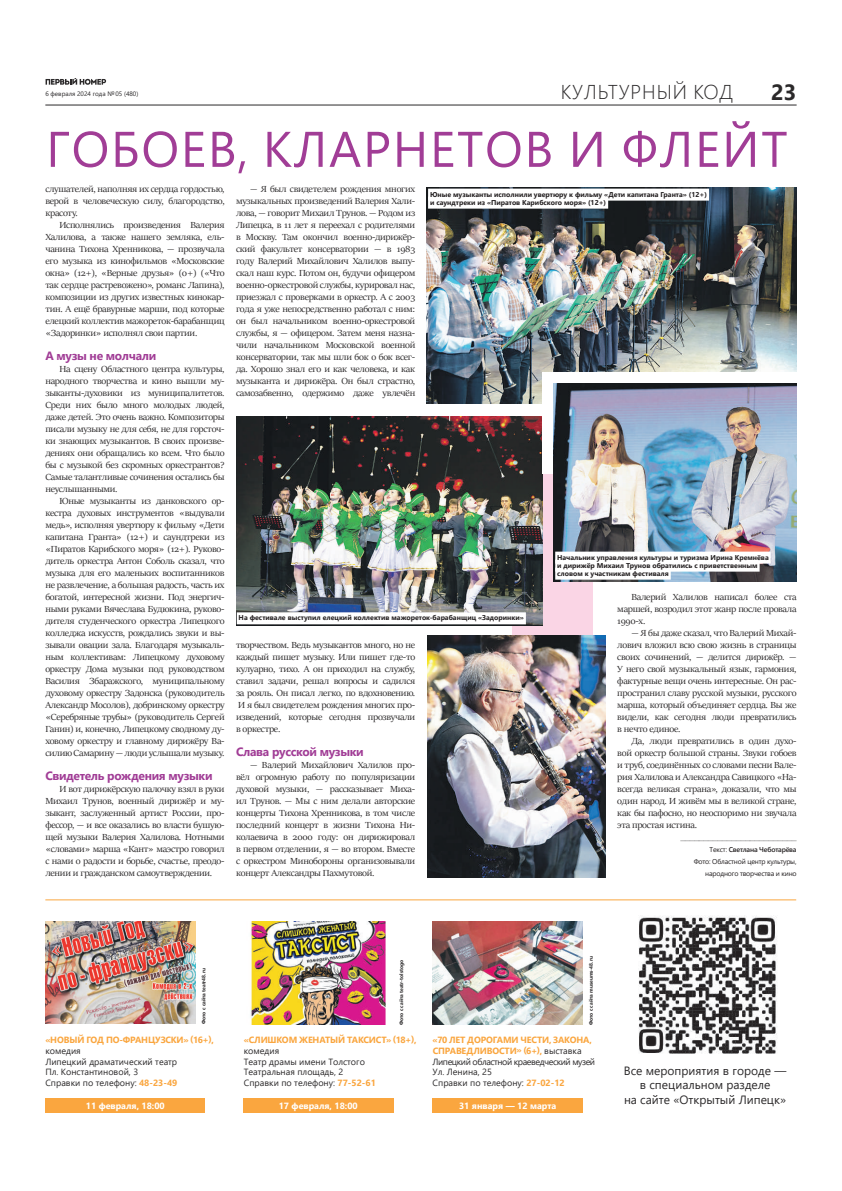
<style>
.page{position:relative;width:842px;height:1191px;background:#fff}
.page>*{position:absolute;margin:0;border:0;box-sizing:border-box;transform-origin:0 0}
.t1{font:50px "Segoe UI";letter-spacing:.035em;color:#a13d96}
.t2{font:700 22px "Segoe UI";color:#2b292a}
.t3{font:300 20px "Segoe UI";letter-spacing:.045em;color:#2b292a}
.t4{font:12px/14.4px "Segoe UI";color:#2b292a;text-align:center}
.t5{font:700 12px "Segoe UI";letter-spacing:-.025em;color:#a13d96}
.t6{font:9.9px/12px "Sitka Banner";letter-spacing:-.025em;color:#2b292a;text-align:justify;scale:1.07 1}
.t7{font:9px/10.8px "Segoe UI";color:#2b292a}
.t8{font:9px/10.8px "Segoe UI";letter-spacing:-.05em;color:#2b292a}
.t9{font:700 9px "Segoe UI";letter-spacing:-.015em;color:#faa63f}
.t10{font:700 9px "Segoe UI";color:#fff}
.t11{font:700 7px/8px "Segoe UI";color:#231f20}
.t12{font:7px/12px "Segoe UI";letter-spacing:-.025em;color:#231f20;text-align:right}
.t13{font:6.4px "Segoe UI";color:#2b292a}
.t14{font:700 5px "Segoe UI";color:#2b292a}
.s1{font-weight:600}
.s2{font-weight:700;color:#faa63f}
</style>
<div class="page">
<svg style="left:46px;top:78px;width:60px;height:7px"></svg>
<hr style="left:45px;top:104px;width:752px;height:1px;background:#2b292a">
<div style="left:513px;top:459px;width:80px;height:238px;background:#fad5e5"></div>
<img style="left:639px;top:916px;width:138px;height:138px">
<hr style="left:45px;top:899px;width:751px;height:1px;background:#faa63f">
<img style="left:433px;top:922px;width:150px;height:102px">
<img style="left:250px;top:922px;width:136px;height:102px">
<img style="left:45px;top:922px;width:151px;height:102px">
<div style="left:433px;top:1098px;width:150px;height:15px;background:#faa63f"></div>
<div style="left:243px;top:1098px;width:150px;height:15px;background:#faa63f"></div>
<div style="left:45px;top:1098px;width:160px;height:15px;background:#faa63f"></div>
<img style="left:427px;top:635px;width:179px;height:242px">
<img style="left:427px;top:187px;width:370px;height:217px">
<img style="left:236px;top:416px;width:306px;height:210px">
<div style="left:542px;top:372px;width:255px;height:102px;background:#fff"></div>
<img style="left:554px;top:383px;width:243px;height:198px">
<div style="left:237px;top:612px;width:289px;height:12px;background:#fff"></div>
<div style="left:555px;top:551px;width:216px;height:12px;background:#fff"></div>
<div style="left:555px;top:559px;width:205px;height:12px;background:#fff"></div>
<div style="left:555px;top:567px;width:116px;height:12px;background:#fff"></div>
<div style="left:428px;top:189px;width:281px;height:12px;background:#fff"></div>
<div style="left:428px;top:197px;width:180px;height:12px;background:#fff"></div>
<p class="t13" style="left:45px;top:88px;width:94px">6 февраля 2024 года №05 (480)</p>
<h3 class="t3" style="left:561px;top:73px;width:173px">КУЛЬТУРНЫЙ КОД</h3>
<h2 class="t2" style="left:771px;top:71px;width:27px">23</h2>
<h1 class="t1" style="left:46px;top:102px;width:743px">ГОБОЕВ, КЛАРНЕТОВ И ФЛЕЙТ</h1>
<p class="t6" style="left:236px;top:183px;width:169px;text-indent:14px">— Я был свидетелем рождения многих музыкальных произведений Валерия Хали&shy;лова, — говорит Михаил Трунов. — Родом из Липецка, в 11 лет я переехал с родителями в Москву. Там окончил военно-дирижёр&shy;ский факультет консерватории — в 1983 году Валерий Михайлович Халилов выпу&shy;скал наш курс. Потом он, будучи офицером военно-оркестровой службы, курировал нас, приезжал с проверками в оркестр. А с 2003 года я уже непосредственно работал с ним: он был начальником военно-оркестровой службы, я — офицером. Затем меня назна&shy;чили начальником Московской военной консерватории, так мы шли бок о бок всег&shy;да. Хорошо знал его и как человека, и как музыканта и дирижёра. Он был страстно, самозабвенно, одержимо даже увлечён</p>
<p class="t6" style="left:45px;top:183px;width:169px">слушателей, наполняя их сердца гордостью, верой в человеческую силу, благородство, красоту.</p>
<p class="t6" style="left:45px;top:219px;width:169px;text-indent:14px">Исполнялись произведения Валерия Халилова, а также нашего земляка, ель&shy;чанина Тихона Хренникова, — прозвучала его музыка из кинофильмов «Московские окна» (12+), «Верные друзья» (0+) («Что так сердце растревожено», романс Лапина), композиции из других известных кинокар&shy;тин. А ещё бравурные марши, под которые елецкий коллектив мажореток-барабанщиц «Задоринки» исполнял свои партии.</p>
<p class="t5" style="left:45px;top:344px;width:113px">А музы не молчали</p>
<p class="t6" style="left:45px;top:363px;width:169px;text-indent:14px">На сцену Областного центра культуры, народного творчества и кино вышли му&shy;зыканты-духовики из муниципалитетов.<br>Среди них было много молодых людей, даже детей. Это очень важно. Композиторы писали музыку не для себя, не для горсточ&shy;ки знающих музыкантов. В своих произве&shy;дениях они обращались ко всем. Что было бы с музыкой без скромных оркестрантов?<br>Самые талантливые сочинения остались бы неуслышанными.</p>
<p class="t6" style="left:45px;top:495px;width:169px;text-indent:14px">Юные музыканты из данковского ор&shy;кестра духовых инструментов «выдували медь», исполняя увертюру к фильму «Дети капитана Гранта» (12+) и саундтреки из «Пиратов Карибского моря» (12+). Руково&shy;дитель оркестра Антон Соболь сказал, что музыка для его маленьких воспитанников не развлечение, а большая радость, часть их богатой, интересной жизни. Под энергич&shy;ными руками Вячеслава Будюкина, руково&shy;дителя студенческого оркестра Липецкого колледжа искусств, рождались звуки и вы&shy;зывали овации зала. Благодаря музыкаль&shy;ным коллективам: Липецкому духовому оркестру Дома музыки под руководством Василия Збаражского, муниципальному духовому оркестру Задонска (руководитель Александр Мосолов), добринскому оркестру «Серебряные трубы» (руководитель Сергей Ганин) и, конечно, Липецкому сводному ду&shy;ховому оркестру и главному дирижёру Ва&shy;силию Самарину — люди услышали музыку.</p>
<p class="t5" style="left:45px;top:764px;width:169px">Свидетель рождения музыки</p>
<p class="t6" style="left:45px;top:783px;width:169px;text-indent:14px">И вот дирижёрскую палочку взял в руки Михаил Трунов, военный дирижёр и му&shy;зыкант, заслуженный артист России, про&shy;фессор, — и все оказались во власти бушую&shy;щей музыки Валерия Халилова. Нотными «словами» марша «Кант» маэстро говорил с нами о радости и борьбе, счастье, преодо&shy;лении и гражданском самоутверждении.</p>
<p class="t11" style="left:430px;top:190px;width:279px">Юные музыканты исполнили увертюру к фильму «Дети капитана Гранта» (12+) и саундтреки из «Пиратов Карибского моря» (12+)</p>
<p class="t11" style="left:557px;top:552px;width:213px">Начальник управления культуры и туризма Ирина Кремнёва и дирижёр Михаил Трунов обратились с приветственным словом к участникам фестиваля</p>
<p class="t6" style="left:617px;top:591px;width:169px;text-indent:14px">Валерий Халилов написал более ста маршей, возродил этот жанр после провала 1990-х.</p>
<p class="t6" style="left:617px;top:627px;width:169px;text-indent:14px">— Я бы даже сказал, что Валерий Михай&shy;лович вложил всю свою жизнь в страницы своих сочинений, — делится дирижёр. — У него свой музыкальный язык, гармония, фактурные вещи очень интересные. Он рас&shy;пространил славу русской музыки, русского марша, который объединяет сердца. Вы же видели, как сегодня люди превратились в нечто единое.</p>
<p class="t6" style="left:631px;top:735px;width:156px">Да, люди превратились в один духо-</p>
<p class="t6" style="left:617px;top:747px;width:169px">вой оркестр большой страны. Звуки гобоев</p>
<p class="t6" style="left:617px;top:759px;width:169px">и труб, соединённых со словами песни Вале-</p>
<p class="t6" style="left:617px;top:771px;width:169px">рия Халилова и Александра Савицкого «На-</p>
<p class="t6" style="left:617px;top:783px;width:169px">всегда великая страна», доказали, что мы</p>
<p class="t6" style="left:617px;top:795px;width:169px">один народ. И живём мы в великой стране,</p>
<p class="t6" style="left:617px;top:807px;width:169px">как бы пафосно, но неоспоримо ни звучала</p>
<p class="t6" style="left:617px;top:819px;width:76px">эта простая истина.</p>
<p class="t6" style="left:680px;top:831px;width:110px">_________________________</p>
<p class="t12" style="left:694px;top:843px;width:104px">Текст: <span class="s1">Светлана Чеботарёва<br></span>Фото: Областной центр культуры, народного творчества и кино</p>
<p class="t11" style="left:239px;top:613px;width:287px">На фестивале выступил елецкий коллектив мажореток-барабанщиц «Задоринки»</p>
<p class="t6" style="left:236px;top:639px;width:169px">творчеством. Ведь музыкантов много, но не каждый пишет музыку. Или пишет где-то кулуарно, тихо. А он приходил на службу, ставил задачи, решал вопросы и садился за рояль. Он писал легко, по вдохновению.<br>И я был свидетелем рождения многих про&shy;изведений, которые сегодня прозвучали в оркестре.</p>
<p class="t5" style="left:236px;top:740px;width:129px">Слава русской музыки</p>
<p class="t6" style="left:236px;top:759px;width:169px;text-indent:14px">— Валерий Михайлович Халилов про&shy;вёл огромную работу по популяризации духовой музыки, — рассказывает Миха&shy;ил Трунов. — Мы с ним делали авторские концерты Тихона Хренникова, в том числе последний концерт в жизни Тихона Ни&shy;колаевича в 2000 году: он дирижировал в первом отделении, я — во втором. Вместе с оркестром Минобороны организовывали концерт Александры Пахмутовой.</p>
<p class="t14" style="left:199px;top:1024px;width:57px;rotate:-90deg">Фото с сайта teatr48.ru</p>
<p class="t14" style="left:397px;top:1025px;width:66px;rotate:-90deg">Фото с сайта teatr-tolstogo</p>
<p class="t14" style="left:586px;top:1025px;width:70px;rotate:-90deg">Фото с сайта museums-48.ru</p>
<p class="t9" style="left:45px;top:1031px;width:170px">«НОВЫЙ ГОД ПО-ФРАНЦУЗСКИ» (16+),</p>
<p class="t7" style="left:45px;top:1044px;width:134px">комедия<br>Липецкий драматический театр<br>Пл. Константиновой, 3<br>Справки по телефону: <span class="s2">48-23-49</span></p>
<p class="t10" style="left:86px;top:1097px;width:80px">11 февраля, 18:00</p>
<p class="t10" style="left:279px;top:1097px;width:80px">17 февраля, 18:00</p>
<p class="t10" style="left:459px;top:1097px;width:99px">31 января — 12 марта</p>
<p class="t9" style="left:244px;top:1031px;width:174px">«СЛИШКОМ ЖЕНАТЫЙ ТАКСИСТ» (18+),</p>
<p class="t7" style="left:244px;top:1044px;width:134px">комедия<br>Театр драмы имени Толстого<br>Театральная площадь, 2<br>Справки по телефону: <span class="s2">77-52-61</span></p>
<p class="t8" style="left:433px;top:1033px;width:164px"><span class="s2">«70 ЛЕТ ДОРОГАМИ ЧЕСТИ, ЗАКОНА,<br>СПРАВЕДЛИВОСТИ» (6+),</span> выставка<br>Липецкий областной краеведческий музей<br>Ул. Ленина, 25<br>Справки по телефону: <span class="s2">27-02-12</span></p>
<p class="t4" style="left:624px;top:1062px;width:164px">Все мероприятия в городе — в специальном разделе<br>на сайте «Открытый Липецк»</p>
</div>
